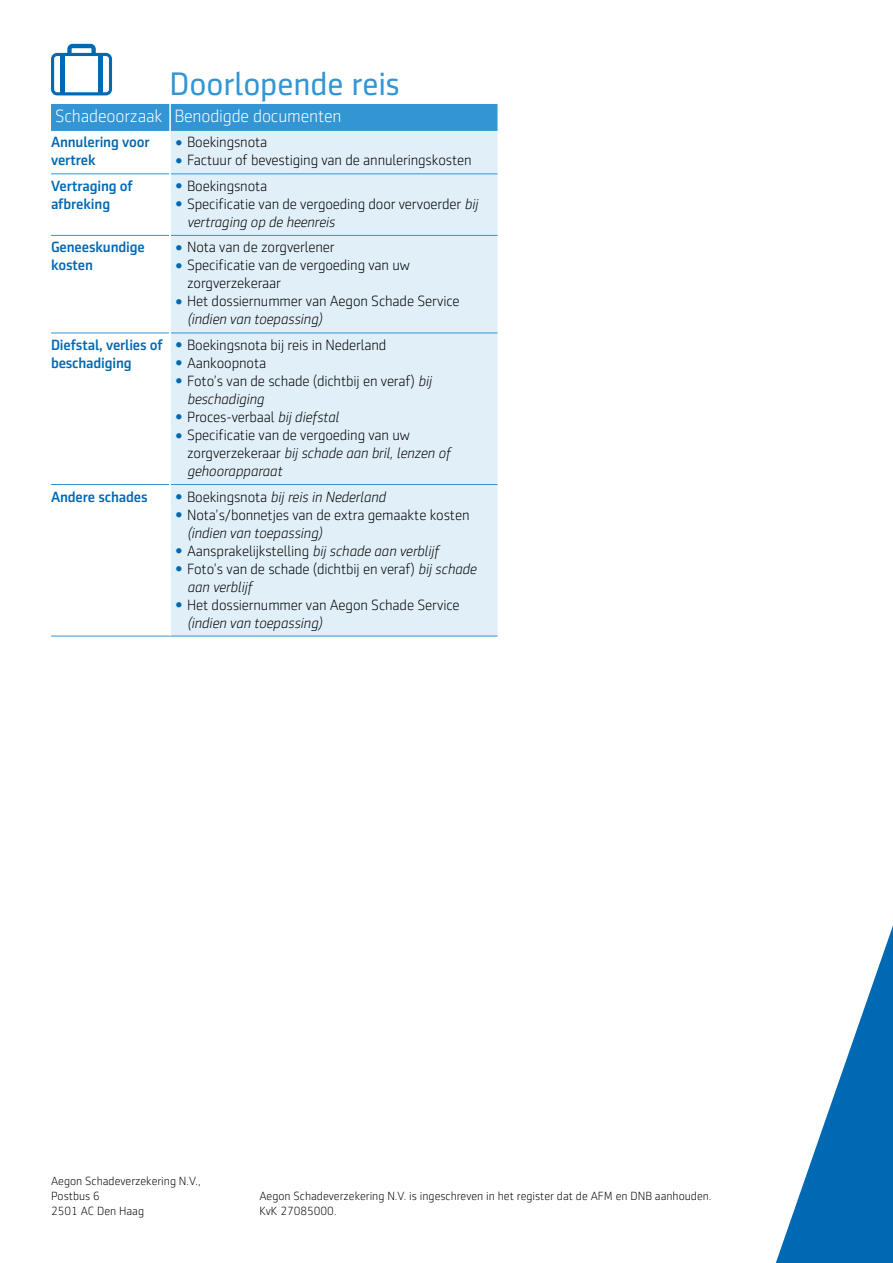
<style>
.page{position:relative;width:893px;height:1263px;background:#fff}
.page>*{position:absolute;margin:0;border:0;box-sizing:border-box;transform-origin:0 0}
.BODY_subheading{font:33px "Sentico Sans DT";letter-spacing:-.005em;color:#3395d3}
.Tabel_kopje_niveau_1{font:300 18px "Sentico Sans DT";letter-spacing:-.01em;color:#fff}
.t1{font:300 15px/18px "Sentico Sans DT";letter-spacing:-.01em;color:#000}
.Tabel_kopje_niveau_2{font:500 15px/18px "Sentico Sans DT";letter-spacing:-.01em;color:#0069b4}
.t2{font:italic 300 15px "Sentico Sans DT";letter-spacing:-.01em;color:#000}
.t3{font:300 12px/15px "Sentico Sans DT";color:#000}
.s1{font-size:18px;color:#0069b4}
.s2{font-style:italic}
.s3{font-style:normal;font-size:18px;color:#0069b4}
.s4{font-style:normal}
</style>
<div class="page">
<svg style="left:775px;top:925px;width:118px;height:338px"></svg>
<svg style="left:51px;top:44px;width:61px;height:51px"></svg>
<div style="left:51px;top:104px;width:446px;height:26px;background:#3395d3"></div>
<div style="left:171px;top:131px;width:326px;height:505px;background:#e0eff8"></div>
<hr style="left:51px;top:636px;width:119px;height:1px;background:#3395d3">
<hr style="left:51px;top:130px;width:118px;height:1px;background:#3395d3">
<hr style="left:171px;top:130px;width:326px;height:1px;background:#3395d3">
<hr style="left:51px;top:173px;width:118px;height:1px;background:#3395d3">
<hr style="left:171px;top:173px;width:326px;height:1px;background:#3395d3">
<hr style="left:51px;top:235px;width:118px;height:1px;background:#3395d3">
<hr style="left:171px;top:235px;width:326px;height:1px;background:#3395d3">
<hr style="left:51px;top:333px;width:118px;height:1px;background:#3395d3">
<hr style="left:171px;top:333px;width:326px;height:1px;background:#3395d3">
<hr style="left:51px;top:484px;width:118px;height:1px;background:#3395d3">
<hr style="left:171px;top:484px;width:326px;height:1px;background:#3395d3">
<hr style="left:170px;top:636px;width:327px;height:1px;background:#3395d3">
<hr style="left:169px;top:104px;width:2px;height:26px;background:#fff">
<p class="BODY_subheading" style="left:170px;top:66px;width:232px">Doorlopende reis</p>
<p class="Tabel_kopje_niveau_1" style="left:55px;top:107px;width:109px">Schadeoorzaak</p>
<p class="Tabel_kopje_niveau_1" style="left:174px;top:107px;width:169px">Benodigde documenten</p>
<p class="Tabel_kopje_niveau_2" style="left:51px;top:133px;width:100px">Annulering voor vertrek</p>
<p class="t1" style="left:174px;top:133px;width:95px"><span class="s1">•</span> Boekingsnota</p>
<p class="t1" style="left:174px;top:151px;width:299px"><span class="s1">•</span> Factuur of bevestiging van de annuleringskosten</p>
<p class="Tabel_kopje_niveau_2" style="left:51px;top:177px;width:83px">Vertraging of afbreking</p>
<p class="t1" style="left:174px;top:177px;width:95px"><span class="s1">•</span> Boekingsnota</p>
<p class="t1" style="left:187px;top:195px;width:292px;text-indent:-13px"><span class="s1">•</span> Specificatie van de vergoeding door vervoerder <span class="s2">bij vertraging op de heenreis</span></p>
<p class="Tabel_kopje_niveau_2" style="left:51px;top:238px;width:95px">Geneeskundige kosten</p>
<p class="t1" style="left:174px;top:238px;width:162px"><span class="s1">•</span> Nota van de zorgverlener</p>
<p class="t1" style="left:187px;top:256px;width:224px;text-indent:-13px"><span class="s1">•</span> Specificatie van de vergoeding van uw zorgverzekeraar</p>
<p class="t1" style="left:187px;top:292px;width:274px;text-indent:-13px"><span class="s1">•</span> Het dossiernummer van Aegon Schade Service <span class="s2">(indien van toepassing)</span></p>
<p class="Tabel_kopje_niveau_2" style="left:51px;top:336px;width:113px">Diefstal, verlies of beschadiging</p>
<p class="t1" style="left:174px;top:336px;width:214px"><span class="s1">•</span> Boekingsnota bij reis in Nederland</p>
<p class="t1" style="left:174px;top:354px;width:93px"><span class="s1">•</span> Aankoopnota</p>
<p class="t1" style="left:187px;top:372px;width:246px;text-indent:-13px"><span class="s1">•</span> Foto’s van de schade (dichtbij en veraf) <span class="s2">bij beschadiging</span></p>
<p class="t1" style="left:174px;top:408px;width:166px"><span class="s1">•</span> Proces-verbaal <span class="s2">bij diefstal</span></p>
<p class="t1" style="left:187px;top:426px;width:265px;text-indent:-13px"><span class="s1">•</span> Specificatie van de vergoeding van uw zorgverzekeraar <span class="s2">bij schade aan bril, lenzen of gehoorapparaat</span></p>
<p class="Tabel_kopje_niveau_2" style="left:51px;top:487px;width:98px">Andere schades</p>
<p class="t2" style="left:174px;top:488px;width:213px"><span class="s3">•</span> <span class="s4">Boekingsnota</span> bij reis in Nederland</p>
<p class="t1" style="left:187px;top:506px;width:284px;text-indent:-13px"><span class="s1">•</span> Nota’s/bonnetjes van de extra gemaakte kosten <span class="s2">(indien van toepassing)</span></p>
<p class="t1" style="left:174px;top:542px;width:266px"><span class="s1">•</span> Aansprakelijkstelling <span class="s2">bij schade aan verblijf</span></p>
<p class="t1" style="left:187px;top:560px;width:291px;text-indent:-13px"><span class="s1">•</span> Foto’s van de schade (dichtbij en veraf) <span class="s2">bij schade aan verblijf</span></p>
<p class="t1" style="left:187px;top:596px;width:274px;text-indent:-13px"><span class="s1">•</span> Het dossiernummer van Aegon Schade Service <span class="s2">(indien van toepassing)</span></p>
<p class="t3" style="left:51px;top:1173px;width:151px">Aegon Schadeverzekering N.V.,<br>Postbus 6<br>2501 AC Den Haag</p>
<p class="t3" style="left:259px;top:1188px;width:454px">Aegon Schadeverzekering N.V. is ingeschreven in het register dat de AFM en DNB aanhouden.<br>KvK 27085000.</p>
</div>
